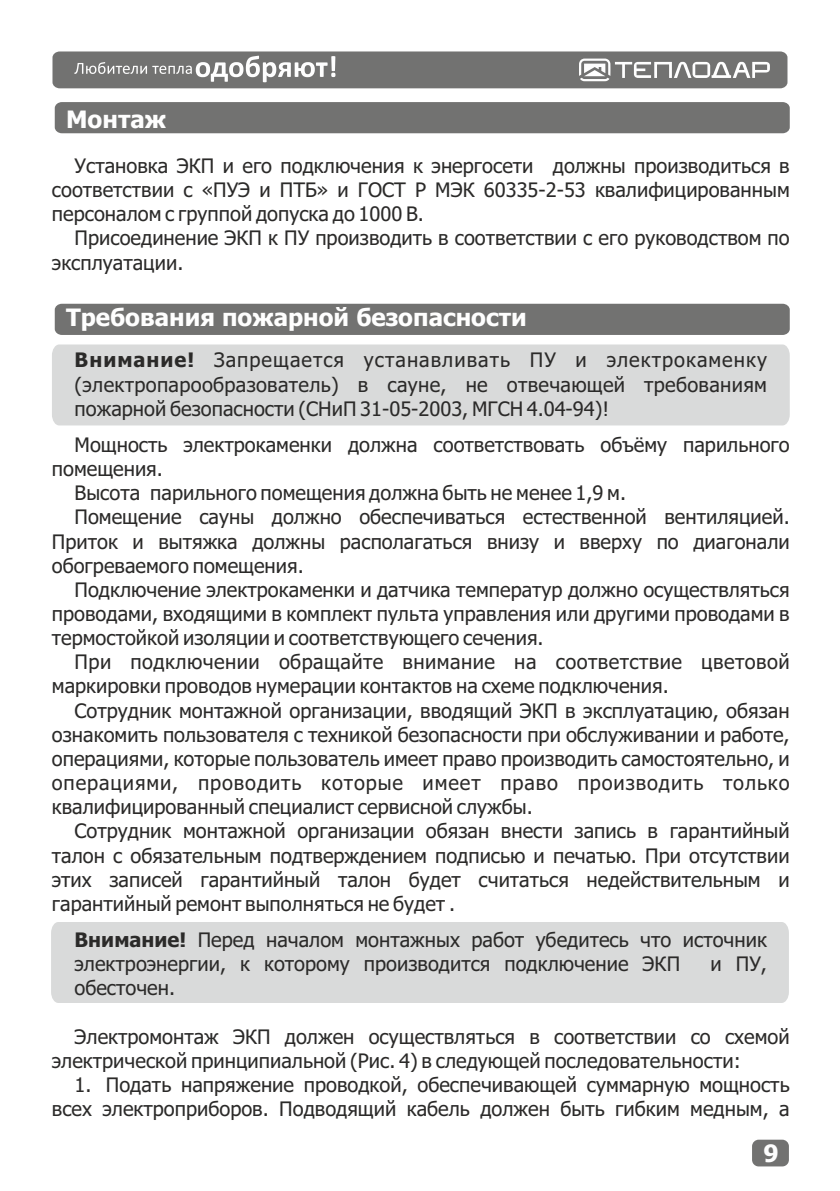
<style>
.page{position:relative;width:840px;height:1191px;background:#fff}
.page>*{position:absolute;margin:0;border:0;box-sizing:border-box;transform-origin:0 0}
.t1{font:700 24px "Tahoma";color:#fefefe}
.t2{font:20px/24.2px "Tahoma";color:#2b2a29}
.t3{font:20px "Tahoma";letter-spacing:.045em;color:#2b2a29}
.t4{font:20px "Tahoma";letter-spacing:.02em;color:#2b2a29}
.s1{font-weight:700}
</style>
<div class="page">
<div style="left:51px;top:922px;width:737px;height:81px;background:#d9dada"></div>
<div style="left:52px;top:344px;width:737px;height:81px;background:#d9dada"></div>
<div style="left:55px;top:102px;width:734px;height:31px;background:#727271"></div>
<div style="left:55px;top:304px;width:734px;height:31px;background:#727271"></div>
<svg style="left:752px;top:1139px;width:36px;height:27px"></svg>
<svg style="left:52px;top:51px;width:735px;height:37px"></svg>
<p class="t1" style="left:66px;top:110px;width:101px">Монтаж</p>
<p class="t2" style="left:52px;top:155px;width:739px;text-align:justify;text-indent:23px">Установка ЭКП и его подключения к энергосети должны производиться в соответствии с «ПУЭ и ПТБ» и ГОСТ Р МЭК 60335-2-53 квалифицированным персоналом с группой допуска до 1000 В.</p>
<p class="t2" style="left:52px;top:228px;width:739px;text-indent:23px">Присоединение ЭКП к ПУ производить в соответствии с его руководством по эксплуатации.</p>
<p class="t1" style="left:66px;top:308px;width:462px">Требования пожарной безопасности</p>
<p class="t2" style="left:75px;top:350px;width:693px;text-align:justify"><span class="s1">Внимание!</span> Запрещается устанавливать ПУ и электрокаменку (электропарообразователь) в сауне, не отвечающей требованиям пожарной безопасности (СНиП 31-05-2003, МГСН 4.04-94)!</p>
<p class="t2" style="left:75px;top:434px;width:716px">Мощность электрокаменки должна соответствовать объёму парильного</p>
<p class="t2" style="left:52px;top:458px;width:112px">помещения.</p>
<p class="t2" style="left:75px;top:482px;width:552px">Высота парильного помещения должна быть не менее 1,9 м.</p>
<p class="t2" style="left:75px;top:507px;width:716px">Помещение сауны должно обеспечиваться естественной вентиляцией.</p>
<p class="t2" style="left:52px;top:531px;width:739px">Приток и вытяжка должны располагаться внизу и вверху по диагонали</p>
<p class="t2" style="left:52px;top:555px;width:253px">обогреваемого помещения.</p>
<p class="t2" style="left:75px;top:579px;width:716px">Подключение электрокаменки и датчика температур должно осуществляться</p>
<p class="t2" style="left:52px;top:603px;width:738px">проводами, входящими в комплект пульта управления или другими проводами в</p>
<p class="t2" style="left:52px;top:627px;width:493px">термостойкой изоляции и соответствующего сечения.</p>
<p class="t4" style="left:75px;top:654px;width:716px">При подключении обращайте внимание на соответствие цветовой</p>
<p class="t2" style="left:52px;top:676px;width:618px">маркировки проводов нумерации контактов на схеме подключения.</p>
<p class="t2" style="left:75px;top:700px;width:716px">Сотрудник монтажной организации, вводящий ЭКП в эксплуатацию, обязан</p>
<p class="t2" style="left:52px;top:724px;width:739px">ознакомить пользователя с техникой безопасности при обслуживании и работе,</p>
<p class="t2" style="left:52px;top:748px;width:739px">операциями, которые пользователь имеет право производить самостоятельно, и</p>
<p class="t3" style="left:52px;top:774px;width:738px">операциями, проводить которые имеет право производить только</p>
<p class="t2" style="left:52px;top:796px;width:482px">квалифицированный специалист сервисной службы.</p>
<p class="t2" style="left:74px;top:820px;width:716px">Сотрудник монтажной организации обязан внести запись в гарантийный</p>
<p class="t2" style="left:52px;top:845px;width:739px">талон с обязательным подтверждением подписью и печатью. При отсутствии</p>
<p class="t2" style="left:52px;top:869px;width:739px">этих записей гарантийный талон будет считаться недействительным и</p>
<p class="t2" style="left:52px;top:893px;width:404px">гарантийный ремонт выполняться не будет .</p>
<p class="t2" style="left:74px;top:929px;width:693px"><span class="s1">Внимание!</span> Перед началом монтажных работ убедитесь что источник электроэнергии, к которому производится подключение ЭКП</p>
<p class="t2" style="left:710px;top:953px;width:58px">и ПУ,</p>
<p class="t2" style="left:74px;top:977px;width:102px">обесточен.</p>
<p class="t2" style="left:52px;top:1026px;width:739px;text-indent:23px">Электромонтаж ЭКП должен осуществляться в соответствии со схемой электрической принципиальной (Рис. 4) в следующей последовательности:</p>
<p class="t2" style="left:52px;top:1074px;width:739px;text-align:right">1. Подать напряжение проводкой, обеспечивающей суммарную мощность всех электроприборов. Подводящий кабель должен быть гибким медным, а</p>
<p class="t1" style="left:763px;top:1143px;width:17px">9</p>
</div>
